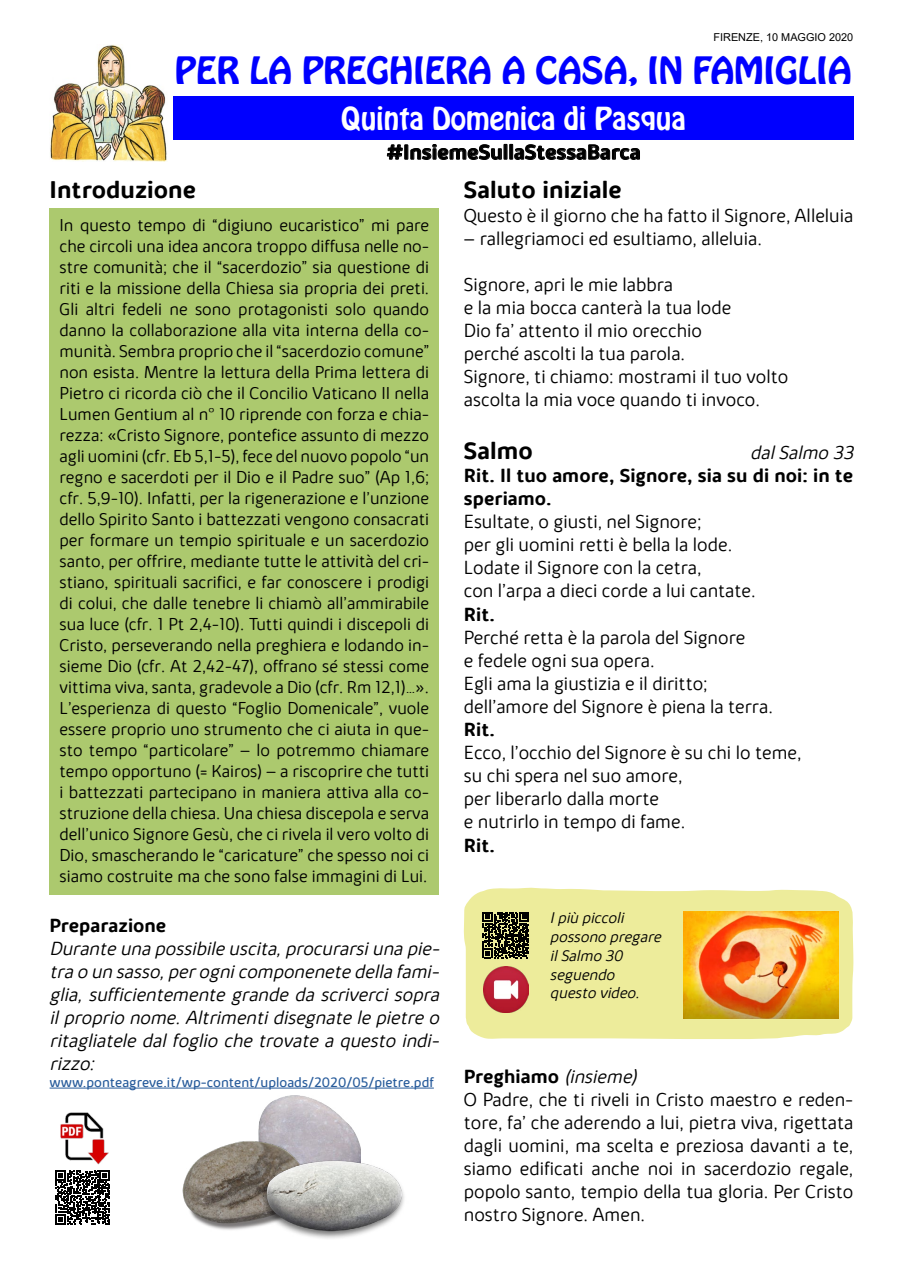
<style>
.page{position:relative;width:903px;height:1275px;background:#fff}
.page>*{position:absolute;margin:0;border:0;box-sizing:border-box;transform-origin:0 0}
.t1{font:33.25px "Hobo Std";color:#00f}
.t2{font:28px "Hobo Std";color:#fff}
.t3{font:700 24.5px "Kabrio Alternate";color:#000}
.t4{font:700 21px "Kabrio Alternate";color:#000}
.t5{font:300 19.25px/23.1px "Kabrio Alternate";color:#000}
.t6{font:italic 300 19.25px/23.1px "Kabrio Alternate";color:#000;text-align:justify}
.t7{font:700 19.25px/23.1px "Kabrio Alternate";color:#000}
.t8{font:300 17.5px/21px "Kabrio Alternate";color:#000;text-align:justify}
.t9{font:italic 300 15.75px/18.9px "Kabrio Alternate";color:#000}
.t10{font:14px "Kabrio Alternate";color:#275b9b}
.t11{font:10.85px "Arial";color:#000}
.s1{font-weight:700}
.s2{font-style:italic}
</style>
<div class="page">
<div style="left:50px;top:208px;width:389px;height:687px;background:#acc96e"></div>
<div style="left:173px;top:96px;width:680px;height:43px;background:#00f"></div>
<hr style="left:50px;top:1088px;width:384px;height:1px;background:#275b9b">
<img style="left:50px;top:45px;width:117px;height:116px">
<svg style="left:463px;top:887px;width:391px;height:152px;background:#edeca1"></svg>
<img style="left:483px;top:967px;width:46px;height:45px">
<svg style="left:483px;top:912px;width:46px;height:46px;background:#41412b"></svg>
<img style="left:683px;top:911px;width:156px;height:107px">
<img style="left:259px;top:1095px;width:102px;height:65px">
<img style="left:182px;top:1126px;width:127px;height:104px">
<img style="left:254px;top:1160px;width:150px;height:79px">
<svg style="left:55px;top:1170px;width:55px;height:54px"></svg>
<img style="left:60px;top:1112px;width:49px;height:52px">
<svg style="left:386px;top:143px;width:254px;height:17px"></svg>
<p class="t11" style="left:713px;top:30px;width:141px">FIRENZE, 10 MAGGIO 2020</p>
<h1 class="t1" style="left:175px;top:47px;width:678px">PER LA PREGHIERA A CASA, IN FAMIGLIA</h1>
<h2 class="t2" style="left:341px;top:99px;width:347px">Quinta Domenica di Pasqua</h2>
<p class="t4" style="left:387px;top:139px;width:255px">#InsiemeSullaStessaBarca</p>
<h3 class="t3" style="left:50px;top:175px;width:148px">Introduzione</h3>
<p class="t8" style="left:60px;top:215px;width:371px">In questo tempo di “digiuno eucaristico” mi pare che circoli una idea ancora troppo diffusa nelle no&shy;stre comunità; che il “sacerdozio” sia questione di riti e la missione della Chiesa sia propria dei preti.<br>Gli altri fedeli ne sono protagonisti solo quando danno la collaborazione alla vita interna della co&shy;munità. Sembra proprio che il “sacerdozio comune” non esista. Mentre la lettura della Prima lettera di Pietro ci ricorda ciò che il Concilio Vaticano II nella Lumen Gentium al n° 10 riprende con forza e chia&shy;rezza: «Cristo Signore, pontefice assunto di mezzo agli uomini (cfr. Eb 5,1-5), fece del nuovo popolo “un regno e sacerdoti per il Dio e il Padre suo” (Ap 1,6; cfr. 5,9-10). Infatti, per la rigenerazione e l’unzione dello Spirito Santo i battezzati vengono consacrati per formare un tempio spirituale e un sacerdozio santo, per offrire, mediante tutte le attività del cri&shy;stiano, spirituali sacrifici, e far conoscere i prodigi di colui, che dalle tenebre li chiamò all’ammirabile sua luce (cfr. 1 Pt 2,4-10). Tutti quindi i discepoli di Cristo, perseverando nella preghiera e lodando in&shy;sieme Dio (cfr. At 2,42-47), offrano sé stessi come vittima viva, santa, gradevole a Dio (cfr. Rm 12,1)…».<br>L’esperienza di questo “Foglio Domenicale”, vuole essere proprio uno strumento che ci aiuta in que&shy;sto tempo “particolare” – lo potremmo chiamare tempo opportuno (= Kairos) – a riscoprire che tutti i battezzati partecipano in maniera attiva alla co&shy;struzione della chiesa. Una chiesa discepola e serva dell’unico Signore Gesù, che ci rivela il vero volto di Dio, smascherando le “caricature” che spesso noi ci siamo costruite ma che sono false immagini di Lui.</p>
<p class="t7" style="left:50px;top:914px;width:118px">Preparazione</p>
<p class="t6" style="left:50px;top:937px;width:391px">Durante una possibile uscita, procurarsi una pie&shy;tra o un sasso, per ogni componenete della fami&shy;glia, sufficientemente grande da scriverci sopra il proprio nome. Altrimenti disegnate le pietre o ritagliatele dal foglio che trovate a questo indi&shy;rizzo:</p>
<p class="t10" style="left:50px;top:1074px;width:386px">www.ponteagreve.it/wp-content/uploads/2020/05/pietre.pdf</p>
<h3 class="t3" style="left:464px;top:175px;width:159px">Saluto iniziale</h3>
<p class="t5" style="left:464px;top:204px;width:391px">Questo è il giorno che ha fatto il Signore, Alleluia</p>
<p class="t5" style="left:464px;top:227px;width:300px">– rallegriamoci ed esultiamo, alleluia.</p>
<p class="t5" style="left:464px;top:273px;width:326px">Signore, apri le mie labbra<br>e la mia bocca canterà la tua lode<br>Dio fa’ attento il mio orecchio<br>perché ascolti la tua parola.<br>Signore, ti chiamo: mostrami il tuo volto ascolta la mia voce quando ti invoco.</p>
<h3 class="t3" style="left:464px;top:435px;width:70px">Salmo</h3>
<p class="t6" style="left:750px;top:441px;width:105px">dal Salmo 33</p>
<p class="t7" style="left:464px;top:464px;width:391px">Rit. Il tuo amore, Signore, sia su di noi: in te speriamo.</p>
<p class="t5" style="left:464px;top:510px;width:293px">Esultate, o giusti, nel Signore;<br>per gli uomini retti è bella la lode.<br>Lodate il Signore con la cetra,<br>con l’arpa a dieci corde a lui cantate.</p>
<p class="t7" style="left:464px;top:603px;width:33px">Rit.</p>
<p class="t5" style="left:464px;top:626px;width:311px">Perché retta è la parola del Signore<br>e fedele ogni sua opera.<br>Egli ama la giustizia e il diritto; dell’amore del Signore è piena la terra.</p>
<p class="t7" style="left:464px;top:719px;width:33px">Rit.</p>
<p class="t5" style="left:464px;top:741px;width:339px">Ecco, l’occhio del Signore è su chi lo teme, su chi spera nel suo amore,<br>per liberarlo dalla morte<br>e nutrirlo in tempo di fame.</p>
<p class="t7" style="left:464px;top:834px;width:33px">Rit.</p>
<p class="t9" style="left:550px;top:908px;width:112px">I più piccoli possono pregare il Salmo 30 seguendo questo video.</p>
<p class="t5" style="left:464px;top:1065px;width:391px"><span class="s1">Preghiamo</span> <span class="s2">(insieme)<br></span>O Padre, che ti riveli in Cristo maestro e reden&shy;tore, fa’ che aderendo a lui, pietra viva, rigettata dagli uomini, ma scelta e preziosa davanti a te, siamo edificati anche noi in sacerdozio regale, popolo santo, tempio della tua gloria. Per Cristo nostro Signore. Amen.</p>
</div>
